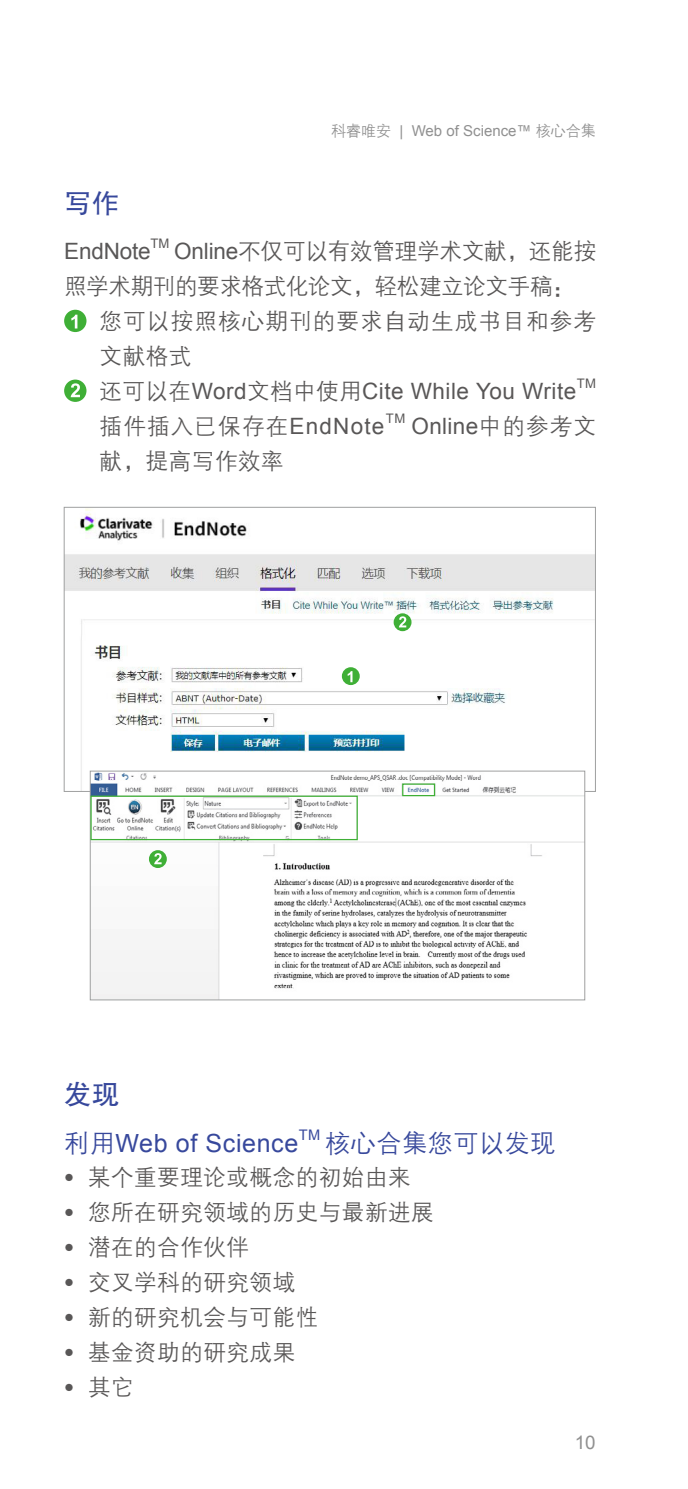
<style>
.page{position:relative;width:688px;height:1489px;background:#fff}
.page>*{position:absolute;margin:0;border:0;box-sizing:border-box;transform-origin:0 0}
.t1{font:27.5px "FZHTJW GB1 0";color:#37489c}
.t2{font:25px "Arial";letter-spacing:.025em;color:#37489c}
.t3{font:25px "FZZDXJW GB1 0";letter-spacing:.025em;color:#37489c}
.t4{font:22.5px "FZZDXJW GB1 0";letter-spacing:.025em;color:#595757}
.t5{font:22.5px "Arial";letter-spacing:.015em;color:#595757}
.t6{font:22.5px "FZZDXJW GB1 0";letter-spacing:-.015em;color:#595757}
.t7{font:22.5px "FZZDXJW GB1 0";letter-spacing:-.005em;color:#595757}
.t8{font:22.5px "FZZDXJW GB1 0";letter-spacing:.05em;color:#595757}
.t9{font:22.5px "FZZDXJW GB1 0";letter-spacing:.055em;color:#595757}
.t10{font:22.5px "Arial";letter-spacing:-.005em;color:#595757}
.t11{font:18.75px "Arial";color:#909090}
.t12{font:15px "Arial";color:#909090}
.t13{font:14.5px "Arial";color:#37489c}
.t14{font:13px "Arial";color:#595757}
.s1{font-family:"FZZDXJW GB1 0"}
.s2{font-family:"Arial"}
</style>
<div class="page">
<img style="left:66px;top:509px;width:527px;height:280px">
<div style="left:64px;top:310px;width:22px;height:22px;background:#3faf36;border-radius:50%"></div>
<svg style="left:71px;top:314px;width:6px;height:14px"></svg>
<div style="left:64px;top:379px;width:22px;height:23px;background:#3faf36;border-radius:50%"></div>
<svg style="left:71px;top:383px;width:9px;height:14px"></svg>
<img style="left:92px;top:772px;width:491px;height:226px">
<div style="left:90px;top:770px;width:495px;height:230px;border:1px solid #9fa0a0"></div>
<div style="left:90px;top:795px;width:268px;height:45px;border:1px solid #3faf36"></div>
<div style="left:402px;top:783px;width:33px;height:13px;border:1px solid #3faf36"></div>
<div style="left:342px;top:667px;width:17px;height:18px;background:#3faf36;border-radius:50%"></div>
<svg style="left:347px;top:671px;width:5px;height:11px"></svg>
<svg style="left:393px;top:613px;width:18px;height:18px"></svg>
<svg style="left:399px;top:616px;width:7px;height:11px"></svg>
<svg style="left:149px;top:850px;width:18px;height:18px"></svg>
<svg style="left:154px;top:853px;width:7px;height:11px"></svg>
<p class="t12" style="left:331px;top:121px;width:266px"><span class="s1">科睿唯安</span> | Web of Science™ <span class="s1">核心合集</span></p>
<p class="t1" style="left:64px;top:188px;width:57px">写作</p>
<p class="t10" style="left:64px;top:236px;width:88px">EndNote</p>
<p class="t14" style="left:151px;top:235px;width:20px">TM</p>
<p class="t7" style="left:174px;top:239px;width:423px"><span class="s2">Online</span>不仅可以有效管理学术文献，还能按</p>
<p class="t6" style="left:64px;top:274px;width:512px">照学术期刊的要求格式化论文，轻松建立论文手稿：</p>
<p class="t8" style="left:100px;top:309px;width:497px">您可以按照核心期刊的要求自动生成书目和参考</p>
<p class="t4" style="left:100px;top:344px;width:93px">文献格式</p>
<p class="t5" style="left:100px;top:376px;width:478px"><span class="s1">还可以在</span>Word<span class="s1">文档中使用</span>Cite While You Write</p>
<p class="t14" style="left:576px;top:375px;width:21px">TM</p>
<p class="t9" style="left:100px;top:414px;width:286px">插件插入已保存在<span class="s2">EndNote</span></p>
<p class="t14" style="left:385px;top:410px;width:21px">TM</p>
<p class="t5" style="left:411px;top:411px;width:186px">Online<span class="s1">中的参考文</span></p>
<p class="t4" style="left:100px;top:449px;width:185px">献，提高写作效率</p>
<p class="t1" style="left:64px;top:1079px;width:57px">发现</p>
<p class="t2" style="left:64px;top:1127px;width:235px"><span class="s1">利用</span>Web of Science</p>
<p class="t13" style="left:299px;top:1125px;width:23px">TM</p>
<p class="t3" style="left:325px;top:1130px;width:231px">核心合集您可以发现</p>
<p class="t4" style="left:64px;top:1165px;width:348px"><sup>●</sup> 某个重要理论或概念的初始由来</p>
<p class="t4" style="left:64px;top:1200px;width:371px"><sup>●</sup> 您所在研究领域的历史与最新进展</p>
<p class="t4" style="left:64px;top:1235px;width:186px"><sup>●</sup> 潜在的合作伙伴</p>
<p class="t4" style="left:64px;top:1270px;width:232px"><sup>●</sup> 交叉学科的研究领域</p>
<p class="t4" style="left:64px;top:1305px;width:255px"><sup>●</sup> 新的研究机会与可能性</p>
<p class="t4" style="left:64px;top:1340px;width:232px"><sup>●</sup> 基金资助的研究成果</p>
<p class="t4" style="left:64px;top:1375px;width:71px"><sup>●</sup> 其它</p>
<p class="t11" style="left:574px;top:1429px;width:22px">10</p>
</div>
